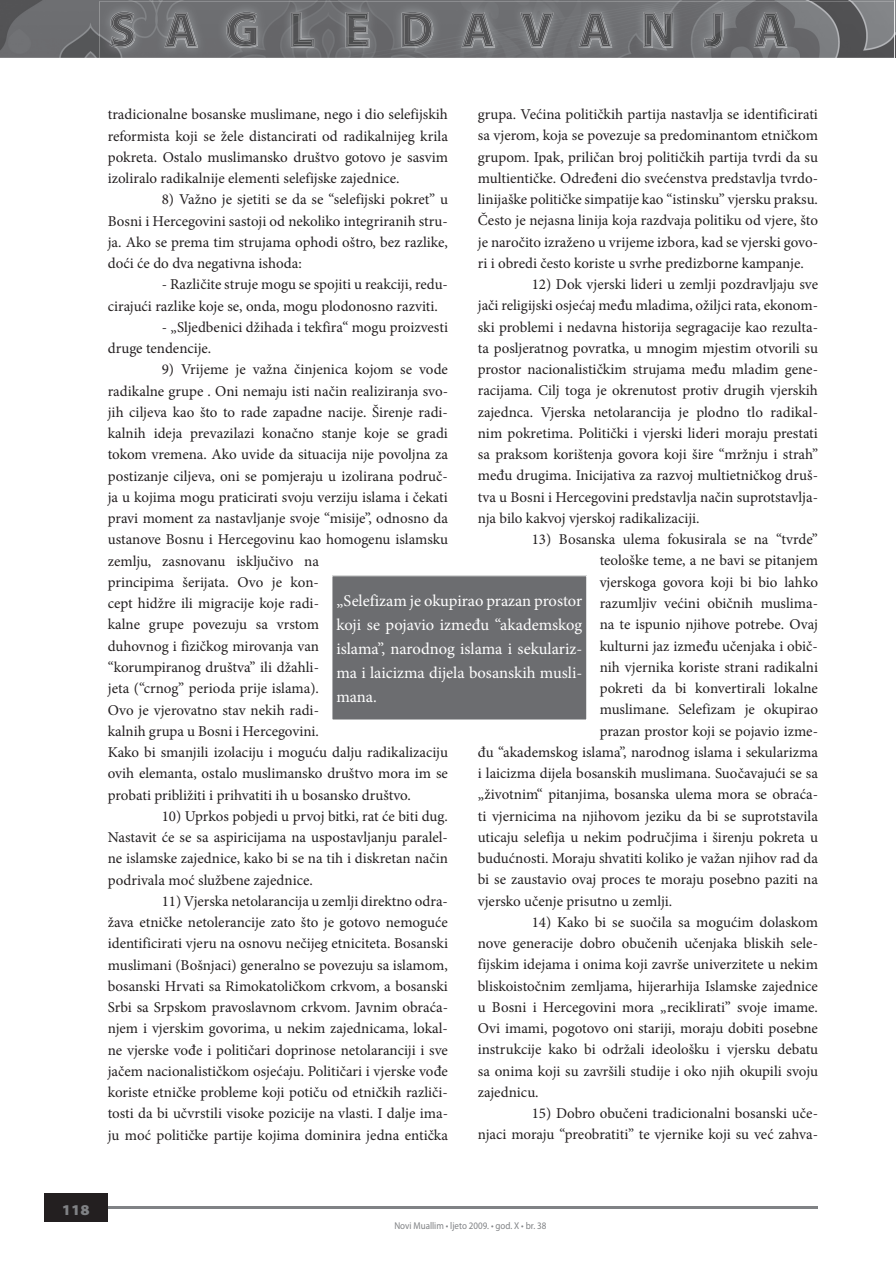
<style>
.page{position:relative;width:896px;height:1266px;background:#fff}
.page>*{position:absolute;margin:0;border:0;box-sizing:border-box;transform-origin:0 0}
.t1{font:16.5px/24px "Minion Pro";color:#fff;text-align:justify}
.t2{font:15px/21.3px "Minion Pro";color:#231f20;text-align:justify}
.t3{font:900 semi-expanded 15px "Myriad Pro";color:#808285}
.t4{font:9.9px "Myriad Pro";color:#808285;scale:.91 1}
</style>
<div class="page">
<img style="left:0;top:0;width:893px;height:58px">
<img style="left:99px;top:1px;width:795px;height:57px">
<img style="left:110px;top:12px;width:25px;height:36px">
<img style="left:226px;top:12px;width:32px;height:36px">
<img style="left:401px;top:12px;width:32px;height:36px">
<img style="left:754px;top:12px;width:33px;height:36px">
<img style="left:703px;top:12px;width:20px;height:36px">
<img style="left:643px;top:12px;width:30px;height:36px">
<img style="left:579px;top:12px;width:33px;height:36px">
<img style="left:520px;top:12px;width:34px;height:36px">
<img style="left:461px;top:12px;width:34px;height:36px">
<img style="left:346px;top:12px;width:23px;height:36px">
<img style="left:291px;top:12px;width:23px;height:36px">
<img style="left:164px;top:12px;width:34px;height:36px">
<img style="left:111px;top:13px;width:23px;height:34px">
<img style="left:228px;top:13px;width:28px;height:33px">
<img style="left:403px;top:13px;width:29px;height:33px">
<img style="left:756px;top:14px;width:29px;height:32px">
<img style="left:705px;top:14px;width:17px;height:33px">
<img style="left:645px;top:14px;width:26px;height:32px">
<img style="left:581px;top:14px;width:29px;height:32px">
<img style="left:522px;top:14px;width:30px;height:32px">
<img style="left:464px;top:14px;width:29px;height:32px">
<img style="left:347px;top:14px;width:21px;height:32px">
<img style="left:292px;top:14px;width:21px;height:32px">
<img style="left:166px;top:14px;width:30px;height:32px">
<img style="left:409px;top:18px;width:16px;height:24px">
<img style="left:765px;top:18px;width:11px;height:16px">
<img style="left:590px;top:18px;width:11px;height:16px">
<img style="left:472px;top:18px;width:12px;height:16px">
<img style="left:175px;top:18px;width:12px;height:16px">
<hr style="left:108px;top:1207px;width:710px;height:2px;background:#808285">
<div style="left:44px;top:1194px;width:64px;height:28px;background:#231f20"></div>
<img style="left:894px;top:2px;width:1px;height:56px">
<img style="left:895px;top:2px;width:1px;height:56px">
<div style="left:332px;top:576px;width:255px;height:144px;background:#6c6d70"></div>
<div style="left:332px;top:575px;width:255px;height:145px;border:1px solid #fff"></div>
<p class="t2" style="left:478px;top:104px;width:342px">grupa. Većina političkih partija nastavlja se identificirati sa vjerom, koja se povezuje sa predominantom etničkom grupom. Ipak, priličan broj političkih partija tvrdi da su multientičke. Određeni dio svećenstva predstavlja tvrdo&shy;linijaške političke simpatije kao “istinsku” vjersku praksu.<br>Često je nejasna linija koja razdvaja politiku od vjere, što je naročito izraženo u vrijeme izbora, kad se vjerski govo&shy;ri i obredi često koriste u svrhe predizborne kampanje.</p>
<p class="t2" style="left:478px;top:274px;width:342px;text-indent:54px">12) Dok vjerski lideri u zemlji pozdravljaju sve jači religijski osjećaj među mladima, ožiljci rata, ekonom&shy;ski problemi i nedavna historija segragacije kao rezulta&shy;ta posljeratnog povratka, u mnogim mjestim otvorili su prostor nacionalističkim strujama među mladim gene&shy;racijama. Cilj toga je okrenutost protiv drugih vjerskih zajednca. Vjerska netolarancija je plodno tlo radikal&shy;nim pokretima. Politički i vjerski lideri moraju prestati sa praksom korištenja govora koji šire “mržnju i strah” među drugima. Inicijativa za razvoj multietničkog druš&shy;tva u Bosni i Hercegovini predstavlja način suprotstavlja&shy;nja bilo kakvoj vjerskoj radikalizaciji.</p>
<p class="t2" style="left:532px;top:529px;width:288px">13) Bosanska ulema fokusirala se na “tvrde”</p>
<p class="t2" style="left:600px;top:550px;width:220px">teološke teme, a ne bavi se pitanjem</p>
<p class="t2" style="left:600px;top:571px;width:220px">vjerskoga govora koji bi bio lahko</p>
<p class="t2" style="left:600px;top:593px;width:220px">razumljiv većini običnih muslima-</p>
<p class="t2" style="left:600px;top:614px;width:220px">na te ispunio njihove potrebe. Ovaj</p>
<p class="t2" style="left:600px;top:635px;width:220px">kulturni jaz između učenjaka i obič-</p>
<p class="t2" style="left:600px;top:656px;width:220px">nih vjernika koriste strani radikalni</p>
<p class="t2" style="left:600px;top:678px;width:220px">pokreti da bi konvertirali lokalne</p>
<p class="t2" style="left:600px;top:699px;width:220px">muslimane. Selefizam je okupirao</p>
<p class="t2" style="left:600px;top:720px;width:220px">prazan prostor koji se pojavio izme-</p>
<p class="t2" style="left:478px;top:741px;width:342px">đu “akademskog islama”, narodnog islama i sekularizma</p>
<p class="t2" style="left:478px;top:763px;width:342px">i laicizma dijela bosanskih muslimana. Suočavajući se sa</p>
<p class="t2" style="left:478px;top:784px;width:342px">„životnim“ pitanjima, bosanska ulema mora se obraća-</p>
<p class="t2" style="left:478px;top:805px;width:342px">ti vjernicima na njihovom jeziku da bi se suprotstavila</p>
<p class="t2" style="left:478px;top:826px;width:342px">uticaju selefija u nekim područjima i širenju pokreta u</p>
<p class="t2" style="left:478px;top:848px;width:342px">budućnosti. Moraju shvatiti koliko je važan njihov rad da</p>
<p class="t2" style="left:478px;top:869px;width:342px">bi se zaustavio ovaj proces te moraju posebno paziti na</p>
<p class="t2" style="left:478px;top:890px;width:196px">vjersko učenje prisutno u zemlji.</p>
<p class="t2" style="left:478px;top:911px;width:342px;text-indent:54px">14) Kako bi se suočila sa mogućim dolaskom nove generacije dobro obučenih učenjaka bliskih sele&shy;fijskim idejama i onima koji završe univerzitete u nekim bliskoistočnim zemljama, hijerarhija Islamske zajednice u Bosni i Hercegovini mora „reciklirati” svoje imame.<br>Ovi imami, pogotovo oni stariji, moraju dobiti posebne instrukcije kako bi održali ideološku i vjersku debatu sa onima koji su završili studije i oko njih okupili svoju zajednicu.</p>
<p class="t2" style="left:478px;top:1103px;width:342px;text-align:right">15) Dobro obučeni tradicionalni bosanski uče-<br>njaci moraju “preobratiti” te vjernike koji su već zahva-</p>
<p class="t2" style="left:108px;top:104px;width:342px">tradicionalne bosanske muslimane, nego i dio selefijskih reformista koji se žele distancirati od radikalnijeg krila pokreta. Ostalo muslimansko društvo gotovo je sasvim izoliralo radikalnije elementi selefijske zajednice.</p>
<p class="t2" style="left:108px;top:189px;width:342px;text-indent:54px">8) Važno je sjetiti se da se “selefijski pokret” u Bosni i Hercegovini sastoji od nekoliko integriranih stru&shy;ja. Ako se prema tim strujama ophodi oštro, bez razlike, doći će do dva negativna ishoda:</p>
<p class="t2" style="left:108px;top:274px;width:342px;text-indent:54px">- Različite struje mogu se spojiti u reakciji, redu&shy;cirajući razlike koje se, onda, mogu plodonosno razviti.</p>
<p class="t2" style="left:108px;top:316px;width:342px;text-indent:54px">- „Sljedbenici džihada i tekfira“ mogu proizvesti druge tendencije.</p>
<p class="t2" style="left:108px;top:359px;width:342px;text-align:left;text-indent:54px">9) Vrijeme je važna činjenica kojom se vode radikalne grupe . Oni nemaju isti način realiziranja svo&shy;jih ciljeva kao što to rade zapadne nacije. Širenje radi&shy;kalnih ideja prevazilazi konačno stanje koje se gradi tokom vremena. Ako uvide da situacija nije povoljna za postizanje ciljeva, oni se pomjeraju u izolirana područ&shy;ja u kojima mogu praticirati svoju verziju islama i čekati pravi moment za nastavljanje svoje “misije”, odnosno da ustanove Bosnu i Hercegovinu kao homogenu islamsku zemlju, zasnovanu isključivo na<br>principima šerijata. Ovo je kon-<br>cept hidžre ili migracije koje radi-<br>kalne grupe povezuju sa vrstom<br>duhovnog i fizičkog mirovanja van<br>“korumpiranog društva” ili džahli-<br>jeta (“crnog” perioda prije islama).<br>Ovo je vjerovatno stav nekih radi-<br>kalnih grupa u Bosni i Hercegovini.<br>Kako bi smanjili izolaciju i moguću dalju radikalizaciju ovih elemanta, ostalo muslimansko društvo mora im se probati približiti i prihvatiti ih u bosansko društvo.</p>
<p class="t2" style="left:108px;top:805px;width:342px;text-indent:54px">10) Uprkos pobjedi u prvoj bitki, rat će biti dug.<br>Nastavit će se sa aspiricijama na uspostavljanju paralel&shy;ne islamske zajednice, kako bi se na tih i diskretan način podrivala moć službene zajednice.</p>
<p class="t2" style="left:108px;top:890px;width:342px;text-indent:54px">11) Vjerska netolarancija u zemlji direktno odra&shy;žava etničke netolerancije zato što je gotovo nemoguće identificirati vjeru na osnovu nečijeg etniciteta. Bosanski muslimani (Bošnjaci) generalno se povezuju sa islamom, bosanski Hrvati sa Rimokatoličkom crkvom, a bosanski Srbi sa Srpskom pravoslavnom crkvom. Javnim obraća&shy;njem i vjerskim govorima, u nekim zajednicama, lokal&shy;ne vjerske vođe i političari doprinose netolaranciji i sve jačem nacionalističkom osjećaju. Političari i vjerske vođe koriste etničke probleme koji potiču od etničkih različi&shy;tosti da bi učvrstili visoke pozicije na vlasti. I dalje ima&shy;ju moć političke partije kojima dominira jedna entička</p>
<p class="t1" style="left:336px;top:589px;width:247px">„Selefizam je okupirao prazan prostor koji se pojavio između “akademskog islama”, narodnog islama i sekulariz&shy;ma i laicizma dijela bosanskih musli&shy;mana.</p>
<p class="t3" style="left:62px;top:1201px;width:29px">118</p>
<p class="t4" style="left:394px;top:1220px;width:169px">Novi Muallim • ljeto 2009. • god. X • br. 38</p>
</div>
